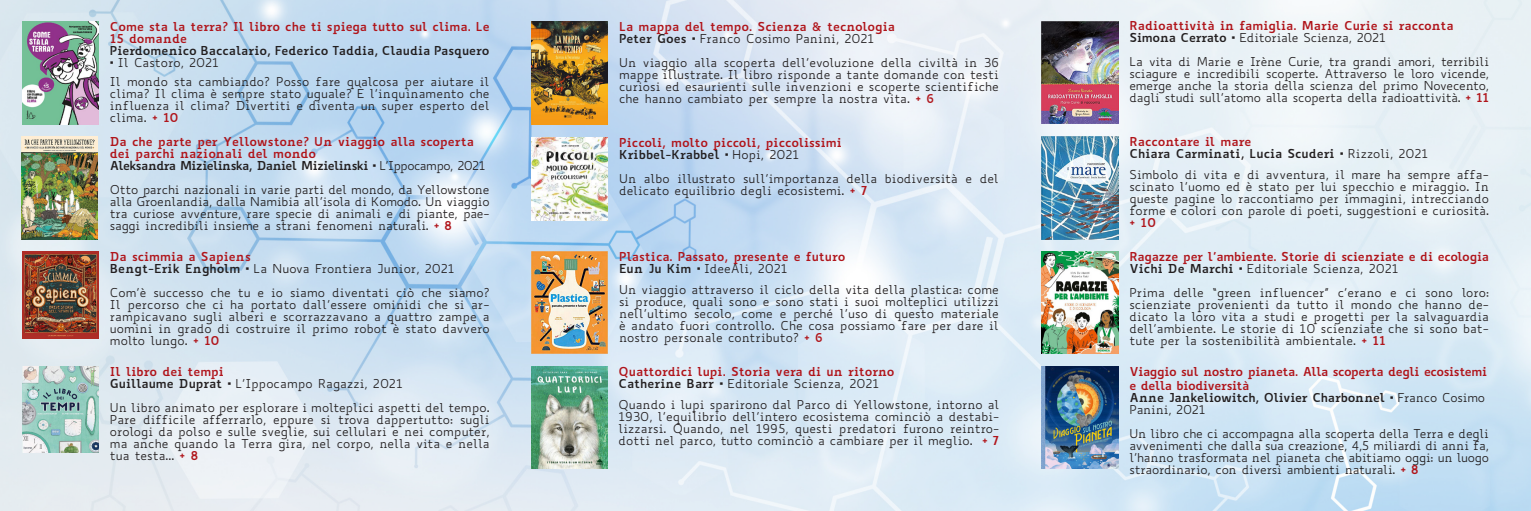
<style>
.page{position:relative;width:1531px;height:511px;background:#fff}
.page>*{position:absolute;margin:0;border:0;box-sizing:border-box;transform-origin:0 0}
.t1{font:12px/12px "Biancoenero";color:#231f20;text-align:justify}
.t2{font:700 12px/12px "Biancoenero";letter-spacing:-.005em;color:#b0141a}
.t3{font:700 12px/12px "Biancoenero";color:#231f20}
.t4{font:700 12px/14.4px "Biancoenero";letter-spacing:-.03em;color:#b0141a}
.t5{font:700 12px/12px "Biancoenero";letter-spacing:-.02em;color:#231f20}
.t6{font:700 12px "Biancoenero";letter-spacing:-.05em;color:#231f20}
.t7{font:12px "Biancoenero";letter-spacing:-.02em;color:#231f20}
.s1{font-family:"Arial";font-weight:900}
.s2{font-weight:400}
.s3{font-weight:700;color:#b0141a}
.s4{font-weight:700}
</style>
<div class="page">
<img style="left:0;top:0;width:1531px;height:510px">
<img style="left:22px;top:22px;width:77px;height:102px">
<img style="left:22px;top:366px;width:77px;height:86px">
<img style="left:21px;top:137px;width:77px;height:102px">
<img style="left:22px;top:251px;width:77px;height:87px">
<img style="left:531px;top:251px;width:77px;height:102px">
<img style="left:531px;top:22px;width:77px;height:102px">
<img style="left:531px;top:138px;width:77px;height:82px">
<img style="left:1042px;top:137px;width:76px;height:102px">
<img style="left:1042px;top:21px;width:76px;height:102px">
<img style="left:1042px;top:251px;width:76px;height:102px">
<img style="left:531px;top:366px;width:77px;height:102px">
<img style="left:1042px;top:366px;width:76px;height:102px">
<p class="t2" style="left:110px;top:19px;width:381px">Come sta la terra? Il libro che ti spiega tutto sul clima. Le<br>15 domande</p>
<p class="t3" style="left:110px;top:43px;width:381px">Pierdomenico Baccalario, Federico Taddia, Claudia Pasquero <span class="s1">·</span> <span class="s2">Il Castoro, 2021</span></p>
<p class="t1" style="left:110px;top:76px;width:381px">Il mondo sta cambiando? Posso fare qualcosa per aiutare il clima? Il clima è sempre stato uguale? È l’inquinamento che influenza il clima? Divertiti e diventa un super esperto del clima. <span class="s3">+ 10</span></p>
<p class="t2" style="left:110px;top:134px;width:366px">Da che parte per Yellowstone? Un viaggio alla scoperta dei parchi nazionali del mondo</p>
<p class="t6" style="left:110px;top:155px;width:377px">Aleksandra Mizielinska, Daniel Mizielinski <span class="s1">·</span> <span class="s2">L’Ippocampo, 2021</span></p>
<p class="t1" style="left:110px;top:183px;width:381px">Otto parchi nazionali in varie parti del mondo, da Yellowstone alla Groenlandia, dalla Namibia all’isola di Komodo. Un viaggio tra curiose avventure, rare specie di animali e di piante, pae&shy;saggi incredibili insieme a strani fenomeni naturali. <span class="s3">+ 8</span></p>
<p class="t2" style="left:110px;top:248px;width:142px">Da scimmia a Sapiens</p>
<p class="t1" style="left:110px;top:262px;width:346px"><span class="s4">Bengt-Erik Engholm</span> <span class="s1">·</span> La Nuova Frontiera Junior, 2021</p>
<p class="t1" style="left:110px;top:286px;width:381px">Com’è successo che tu e io siamo diventati ciò che siamo?<br>Il percorso che ci ha portato dall’essere ominidi che si ar&shy;rampicavano sugli alberi e scorrazzavano a quattro zampe a uomini in grado di costruire il primo robot è stato davvero molto lungo. <span class="s3">+ 10</span></p>
<p class="t2" style="left:110px;top:363px;width:116px">Il libro dei tempi</p>
<p class="t1" style="left:110px;top:377px;width:294px"><span class="s4">Guillaume Duprat</span> <span class="s1">·</span> L’Ippocampo Ragazzi, 2021</p>
<p class="t1" style="left:110px;top:401px;width:381px">Un libro animato per esplorare i molteplici aspetti del tempo.<br>Pare difficile afferrarlo, eppure si trova dappertutto: sugli orologi da polso e sulle sveglie, sui cellulari e nei computer, ma anche quando la Terra gira, nel corpo, nella vita e nella tua testa... <span class="s3">+ 8</span></p>
<p class="t2" style="left:619px;top:19px;width:277px">La mappa del tempo. Scienza &amp; tecnologia</p>
<p class="t1" style="left:619px;top:32px;width:257px"><span class="s4">Peter Goes</span> <span class="s1">·</span> Franco Cosimo Panini, 2021</p>
<p class="t1" style="left:619px;top:56px;width:381px">Un viaggio alla scoperta dell’evoluzione della civiltà in 36 mappe illustrate. Il libro risponde a tante domande con testi curiosi ed esaurienti sulle invenzioni e scoperte scientifiche che hanno cambiato per sempre la nostra vita. <span class="s3">+ 6</span></p>
<p class="t2" style="left:619px;top:135px;width:224px">Piccoli, molto piccoli, piccolissimi</p>
<p class="t3" style="left:619px;top:147px;width:182px">Kribbel-Krabbel <span class="s1">·</span> <span class="s2">Hopi, 2021</span></p>
<p class="t1" style="left:619px;top:172px;width:381px">Un albo illustrato sull’importanza della biodiversità e del delicato equilibrio degli ecosistemi. <span class="s3">+ 7</span></p>
<p class="t2" style="left:619px;top:248px;width:228px">Plastica. Passato, presente e futuro</p>
<p class="t1" style="left:619px;top:262px;width:170px"><span class="s4">Eun Ju Kim</span> <span class="s1">·</span> IdeeAli, 2021</p>
<p class="t1" style="left:619px;top:283px;width:381px">Un viaggio attraverso il ciclo della vita della plastica: come si produce, quali sono e sono stati i suoi molteplici utilizzi nell’ultimo secolo, come e perché l’uso di questo materiale è andato fuori controllo. Che cosa possiamo fare per dare il nostro personale contributo? <span class="s3">+ 6</span></p>
<p class="t2" style="left:618px;top:363px;width:278px">Quattordici lupi. Storia vera di un ritorno</p>
<p class="t1" style="left:618px;top:377px;width:262px"><span class="s4">Catherine Barr</span> <span class="s1">·</span> Editoriale Scienza, 2021</p>
<p class="t1" style="left:618px;top:398px;width:382px">Quando i lupi sparirono dal Parco di Yellowstone, intorno al 1930, l’equilibrio dell’intero ecosistema cominciò a destabi&shy;lizzarsi. Quando, nel 1995, questi predatori furono reintro&shy;dotti nel parco, tutto cominciò a cambiare per il meglio. <span class="s3">+ 7</span></p>
<p class="t2" style="left:1129px;top:18px;width:326px">Radioattività in famiglia. Marie Curie si racconta</p>
<p class="t7" style="left:1129px;top:30px;width:258px"><span class="s4">Simona Cerrato</span> <span class="s1">·</span> Editoriale Scienza, 2021</p>
<p class="t1" style="left:1129px;top:56px;width:361px">La vita di Marie e Irène Curie, tra grandi amori, terribili sciagure e incredibili scoperte. Attraverso le loro vicende, emerge anche la storia della scienza del primo Novecento, dagli studi sull’atomo alla scoperta della radioattività. <span class="s3">+ 11</span></p>
<p class="t2" style="left:1129px;top:134px;width:123px">Raccontare il mare</p>
<p class="t3" style="left:1129px;top:146px;width:300px">Chiara Carminati, Lucia Scuderi <span class="s1">·</span> <span class="s2">Rizzoli, 2021</span></p>
<p class="t1" style="left:1129px;top:168px;width:361px">Simbolo di vita e di avventura, il mare ha sempre affa&shy;scinato l’uomo ed è stato per lui specchio e miraggio. In queste pagine lo raccontiamo per immagini, intrecciando forme e colori con parole di poeti, suggestioni e curiosità. <span class="s3">+ 10</span></p>
<p class="t2" style="left:1129px;top:248px;width:361px">Ragazze per l’ambiente. Storie di scienziate e di ecologia</p>
<p class="t1" style="left:1129px;top:262px;width:271px"><span class="s4">Vichi De Marchi</span> <span class="s1">·</span> Editoriale Scienza, 2021</p>
<p class="t1" style="left:1129px;top:286px;width:361px">Prima delle “green influencer” c’erano e ci sono loro: scienziate provenienti da tutto il mondo che hanno de&shy;dicato la loro vita a studi e progetti per la salvaguardia dell’ambiente. Le storie di 10 scienziate che si sono bat&shy;tute per la sostenibilità ambientale. <span class="s3">+ 11</span></p>
<p class="t4" style="left:1129px;top:362px;width:359px">Viaggio sul nostro pianeta. Alla scoperta degli ecosistemi e della biodiversità</p>
<p class="t5" style="left:1129px;top:390px;width:357px">Anne Jankeliowitch, Olivier Charbonnel <span class="s1">·</span> <span class="s2">Franco Cosimo<br>Panini, 2021</span></p>
<p class="t1" style="left:1129px;top:427px;width:361px">Un libro che ci accompagna alla scoperta della Terra e degli avvenimenti che dalla sua creazione, 4,5 miliardi di anni fa, l’hanno trasformata nel pianeta che abitiamo oggi: un luogo straordinario, con diversi ambienti naturali. <span class="s3">+ 8</span></p>
</div>
